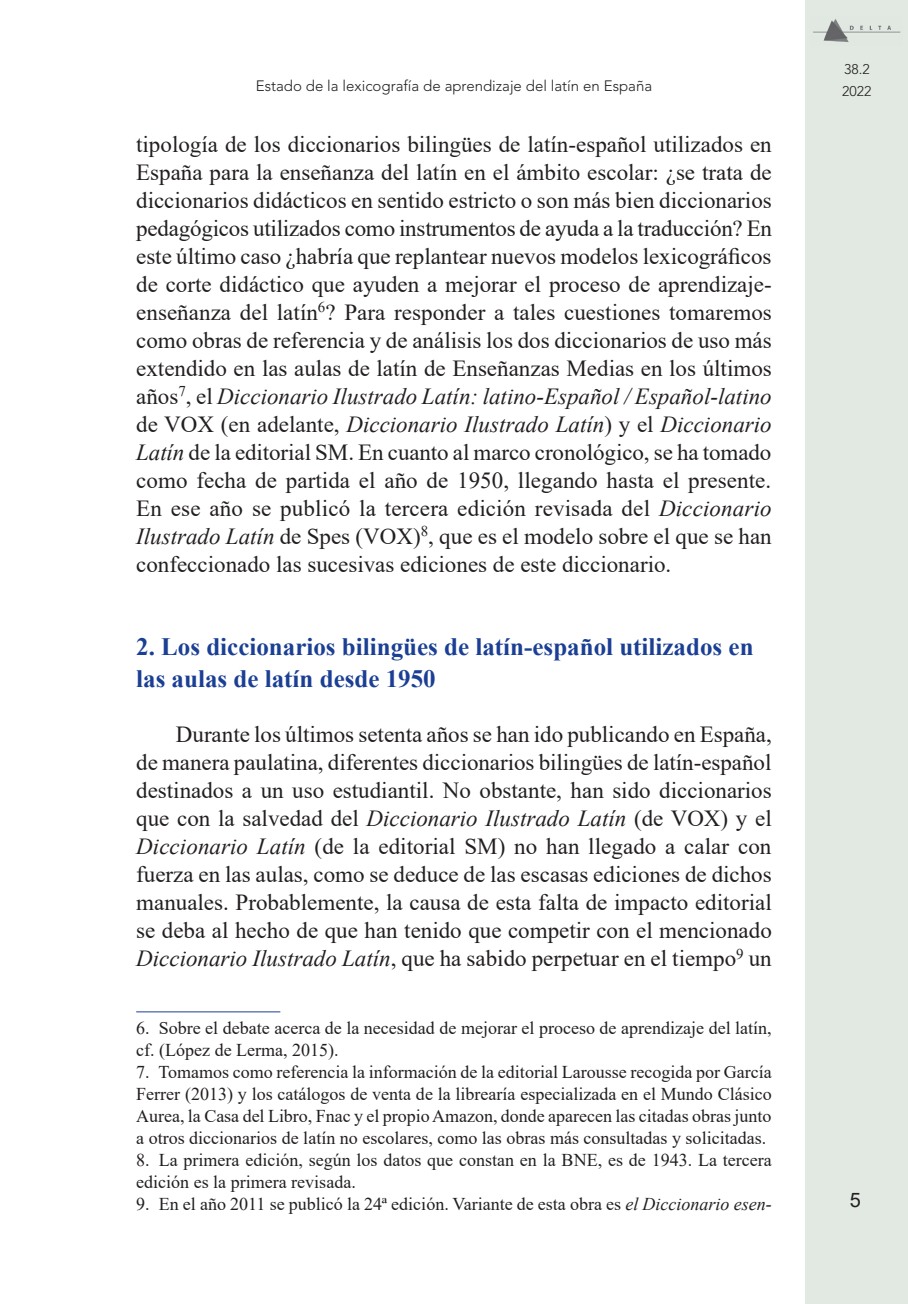
<style>
.page{position:relative;width:908px;height:1304px;background:#fff}
.page>*{position:absolute;margin:0;border:0;box-sizing:border-box;transform-origin:0 0}
.t1{font:700 25px/32px "Times New Roman";color:#1b3f94}
.t2{font:23px/28px "Times New Roman";color:#231f20;text-align:justify}
.t3{font:20px "Arial";color:#231f20}
.t4{font:18px/22px "Times New Roman";color:#231f20}
.t5{font:300 15px "Avenir";color:#231f20}
.t6{font:300 14px/22px "Avenir";color:#231f20}
.s1{font-style:italic}
</style>
<div class="page">
<div style="left:804px;top:0;width:102px;height:1304px;background:#e1e9e2"></div>
<img style="left:813px;top:19px;width:88px;height:23px">
<hr style="left:136px;top:1011px;width:144px;height:1px;background:#1b3f94">
<p class="t5" style="left:256px;top:77px;width:397px">Estado de la lexicografía de aprendizaje del latín en España</p>
<p class="t2" style="left:136px;top:130px;width:637px">tipología de los diccionarios bilingües de latín-español utilizados en España para la enseñanza del latín en el ámbito escolar: ¿se trata de diccionarios didácticos en sentido estricto o son más bien diccionarios pedagógicos utilizados como instrumentos de ayuda a la traducción? En este último caso ¿habría que replantear nuevos modelos lexicográficos de corte didáctico que ayuden a mejorar el proceso de aprendizaje&shy;enseñanza del latín<sup>6</sup>? Para responder a tales cuestiones tomaremos como obras de referencia y de análisis los dos diccionarios de uso más extendido en las aulas de latín de Enseñanzas Medias en los últimos años<sup>7</sup>, el <span class="s1">Diccionario Ilustrado Latín: latino-Español / Español-latino </span>de VOX (en adelante, <span class="s1">Diccionario Ilustrado Latín</span>) y el <span class="s1">Diccionario Latín</span> de la editorial SM. En cuanto al marco cronológico, se ha tomado como fecha de partida el año de 1950, llegando hasta el presente.<br>En ese año se publicó la tercera edición revisada del <span class="s1">Diccionario Ilustrado Latín</span> de Spes (VOX)<sup>8</sup>, que es el modelo sobre el que se han confeccionado las sucesivas ediciones de este diccionario.</p>
<p class="t1" style="left:136px;top:630px;width:618px">2. Los diccionarios bilingües de latín-español utilizados en las aulas de latín desde 1950</p>
<p class="t2" style="left:136px;top:720px;width:637px;text-indent:40px">Durante los últimos setenta años se han ido publicando en España, de manera paulatina, diferentes diccionarios bilingües de latín-español destinados a un uso estudiantil. No obstante, han sido diccionarios que con la salvedad del <span class="s1">Diccionario Ilustrado Latín</span> (de VOX) y el <span class="s1">Diccionario Latín</span> (de la editorial SM) no han llegado a calar con fuerza en las aulas, como se deduce de las escasas ediciones de dichos manuales. Probablemente, la causa de esta falta de impacto editorial se deba al hecho de que han tenido que competir con el mencionado <span class="s1">Diccionario Ilustrado Latín</span>, que ha sabido perpetuar en el tiempo<sup>9</sup> un</p>
<p class="t4" style="left:136px;top:1016px;width:636px">6. Sobre el debate acerca de la necesidad de mejorar el proceso de aprendizaje del latín, cf. (López de Lerma, 2015).</p>
<p class="t4" style="left:136px;top:1060px;width:636px;text-align:justify">7. Tomamos como referencia la información de la editorial Larousse recogida por García Ferrer (2013) y los catálogos de venta de la librearía especializada en el Mundo Clásico Aurea, la Casa del Libro, Fnac y el propio Amazon, donde aparecen las citadas obras junto a otros diccionarios de latín no escolares, como las obras más consultadas y solicitadas.</p>
<p class="t4" style="left:136px;top:1148px;width:637px">8. La primera edición, según los datos que constan en la BNE, es de 1943. La tercera edición es la primera revisada.</p>
<p class="t4" style="left:136px;top:1192px;width:636px">9. En el año 2011 se publicó la 24ª edición. Variante de esta obra es <span class="s1">el Diccionario esen-</span></p>
<p class="t6" style="left:841px;top:58px;width:31px">38.2<br>2022</p>
<p class="t3" style="left:849px;top:1186px;width:13px">5</p>
</div>
